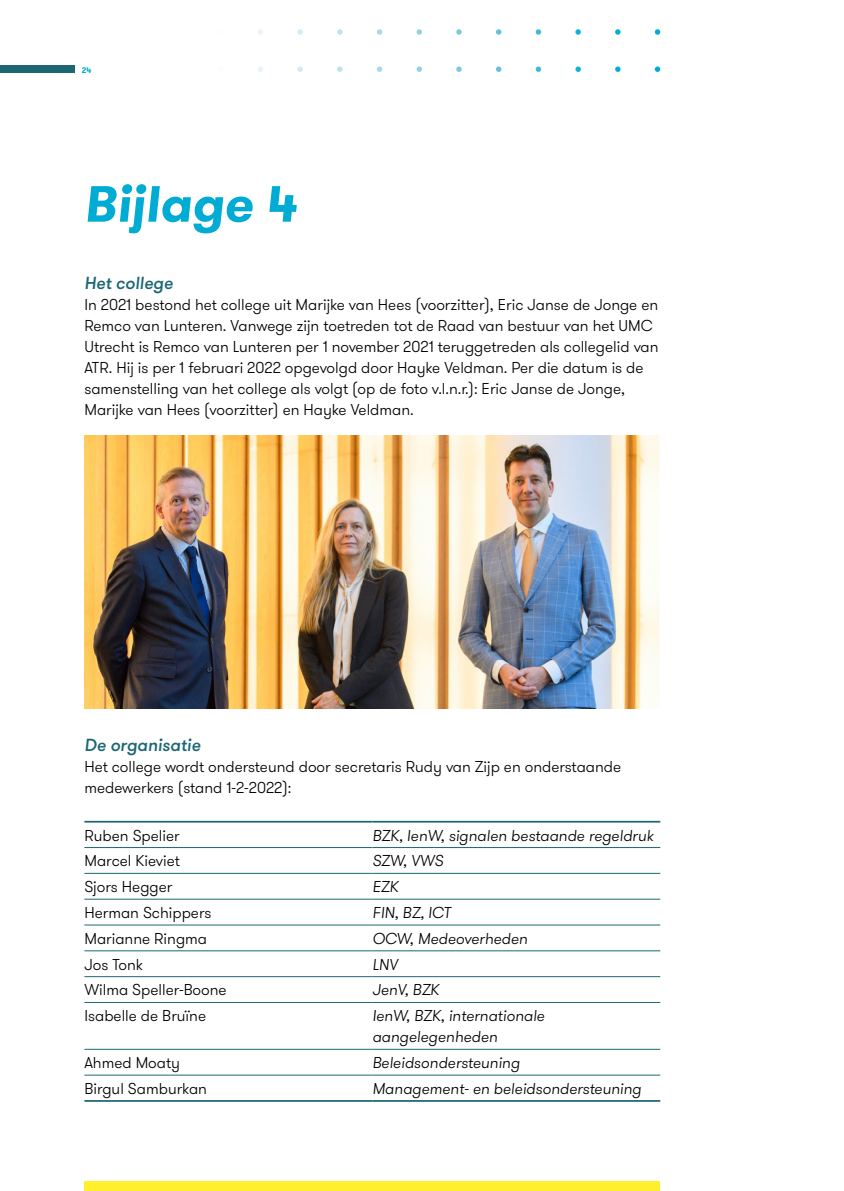
<style>
.page{position:relative;width:844px;height:1191px;background:#fff}
.page>*{position:absolute;margin:0;border:0;box-sizing:border-box;transform-origin:0 0}
._01_Headings_groot_2{font:italic 700 50.75px "GT Walsheim";color:#00acd3}
._04_Alineakop{font:italic 500 17.5px "GT Walsheim";color:#1d6775}
._02_Bodytekst_9_12{font:300 15.75px/21px "GT Walsheim";color:#000}
._02_Bodytekst_9_12-2{font:italic 300 15.75px/21px "GT Walsheim";color:#000}
.t1{font:700 8.05px "GT Walsheim";color:#00acd3}
</style>
<div class="page">
<div style="left:84px;top:1181px;width:576px;height:10px;background:#ffef2c"></div>
<img style="left:258px;top:29px;width:402px;height:43px">
<div style="left:0;top:66px;width:74px;height:7px;background:#1d6775"></div>
<hr style="left:84px;top:873px;width:288px;height:1px;background:#1d6775">
<hr style="left:372px;top:873px;width:288px;height:1px;background:#1d6775">
<hr style="left:84px;top:899px;width:288px;height:1px;background:#1d6775">
<hr style="left:372px;top:899px;width:288px;height:1px;background:#1d6775">
<hr style="left:84px;top:924px;width:288px;height:1px;background:#1d6775">
<hr style="left:372px;top:924px;width:288px;height:1px;background:#1d6775">
<hr style="left:84px;top:950px;width:288px;height:1px;background:#1d6775">
<hr style="left:372px;top:950px;width:288px;height:1px;background:#1d6775">
<hr style="left:84px;top:976px;width:288px;height:1px;background:#1d6775">
<hr style="left:372px;top:976px;width:288px;height:1px;background:#1d6775">
<hr style="left:84px;top:1002px;width:288px;height:1px;background:#1d6775">
<hr style="left:372px;top:1002px;width:288px;height:1px;background:#1d6775">
<hr style="left:84px;top:1049px;width:288px;height:1px;background:#1d6775">
<hr style="left:372px;top:1049px;width:288px;height:1px;background:#1d6775">
<hr style="left:84px;top:821px;width:288px;height:1px;background:#1d6775">
<hr style="left:372px;top:821px;width:288px;height:1px;background:#1d6775">
<hr style="left:84px;top:1100px;width:288px;height:1px;background:#1d6775">
<hr style="left:372px;top:1100px;width:288px;height:1px;background:#1d6775">
<hr style="left:84px;top:847px;width:288px;height:1px;background:#1d6775">
<hr style="left:372px;top:847px;width:288px;height:1px;background:#1d6775">
<hr style="left:84px;top:1074px;width:288px;height:1px;background:#1d6775">
<hr style="left:372px;top:1074px;width:288px;height:1px;background:#1d6775">
<img style="left:84px;top:436px;width:576px;height:273px">
<p class="t1" style="left:82px;top:64px;width:11px">24</p>
<p class="_01_Headings_groot_2" style="left:84px;top:171px;width:213px">Bijlage 4</p>
<p class="_04_Alineakop" style="left:84px;top:271px;width:90px">Het college</p>
<p class="_02_Bodytekst_9_12" style="left:84px;top:294px;width:575px">In 2021 bestond het college uit Marijke van Hees (voorzitter), Eric Janse de Jonge en Remco van Lunteren. Vanwege zijn toetreden tot de Raad van bestuur van het UMC Utrecht is Remco van Lunteren per 1 november 2021 teruggetreden als collegelid van ATR. Hij is per 1 februari 2022 opgevolgd door Hayke Veldman. Per die datum is de samenstelling van het college als volgt (op de foto v.l.n.r.): Eric Janse de Jonge, Marijke van Hees (voorzitter) en Hayke Veldman.</p>
<p class="_04_Alineakop" style="left:84px;top:733px;width:118px">De organisatie</p>
<p class="_02_Bodytekst_9_12" style="left:84px;top:756px;width:538px">Het college wordt ondersteund door secretaris Rudy van Zijp en onderstaande medewerkers (stand 1-2-2022):</p>
<p class="_02_Bodytekst_9_12" style="left:84px;top:825px;width:97px">Ruben Spelier</p>
<p class="_02_Bodytekst_9_12-2" style="left:372px;top:825px;width:283px">BZK, IenW, signalen bestaande regeldruk</p>
<p class="_02_Bodytekst_9_12" style="left:84px;top:850px;width:97px">Marcel Kieviet</p>
<p class="_02_Bodytekst_9_12-2" style="left:372px;top:850px;width:73px">SZW, VWS</p>
<p class="_02_Bodytekst_9_12" style="left:84px;top:876px;width:89px">Sjors Hegger</p>
<p class="_02_Bodytekst_9_12-2" style="left:372px;top:876px;width:28px">EZK</p>
<p class="_02_Bodytekst_9_12" style="left:84px;top:902px;width:128px">Herman Schippers</p>
<p class="_02_Bodytekst_9_12-2" style="left:372px;top:902px;width:80px">FIN, BZ, ICT</p>
<p class="_02_Bodytekst_9_12" style="left:84px;top:928px;width:124px">Marianne Ringma</p>
<p class="_02_Bodytekst_9_12-2" style="left:372px;top:928px;width:157px">OCW, Medeoverheden</p>
<p class="_02_Bodytekst_9_12" style="left:84px;top:954px;width:60px">Jos Tonk</p>
<p class="_02_Bodytekst_9_12-2" style="left:372px;top:954px;width:27px">LNV</p>
<p class="_02_Bodytekst_9_12" style="left:84px;top:980px;width:144px">Wilma Speller-Boone</p>
<p class="_02_Bodytekst_9_12-2" style="left:372px;top:980px;width:68px">JenV, BZK</p>
<p class="_02_Bodytekst_9_12" style="left:84px;top:1005px;width:123px">Isabelle de Bruïne</p>
<p class="_02_Bodytekst_9_12-2" style="left:372px;top:1005px;width:174px">IenW, BZK, internationale aangelegenheden</p>
<p class="_02_Bodytekst_9_12" style="left:84px;top:1052px;width:97px">Ahmed Moaty</p>
<p class="_02_Bodytekst_9_12-2" style="left:372px;top:1052px;width:149px">Beleidsondersteuning</p>
<p class="_02_Bodytekst_9_12" style="left:84px;top:1078px;width:124px">Birgul Samburkan</p>
<p class="_02_Bodytekst_9_12-2" style="left:372px;top:1078px;width:270px">Management- en beleidsondersteuning</p>
</div>
